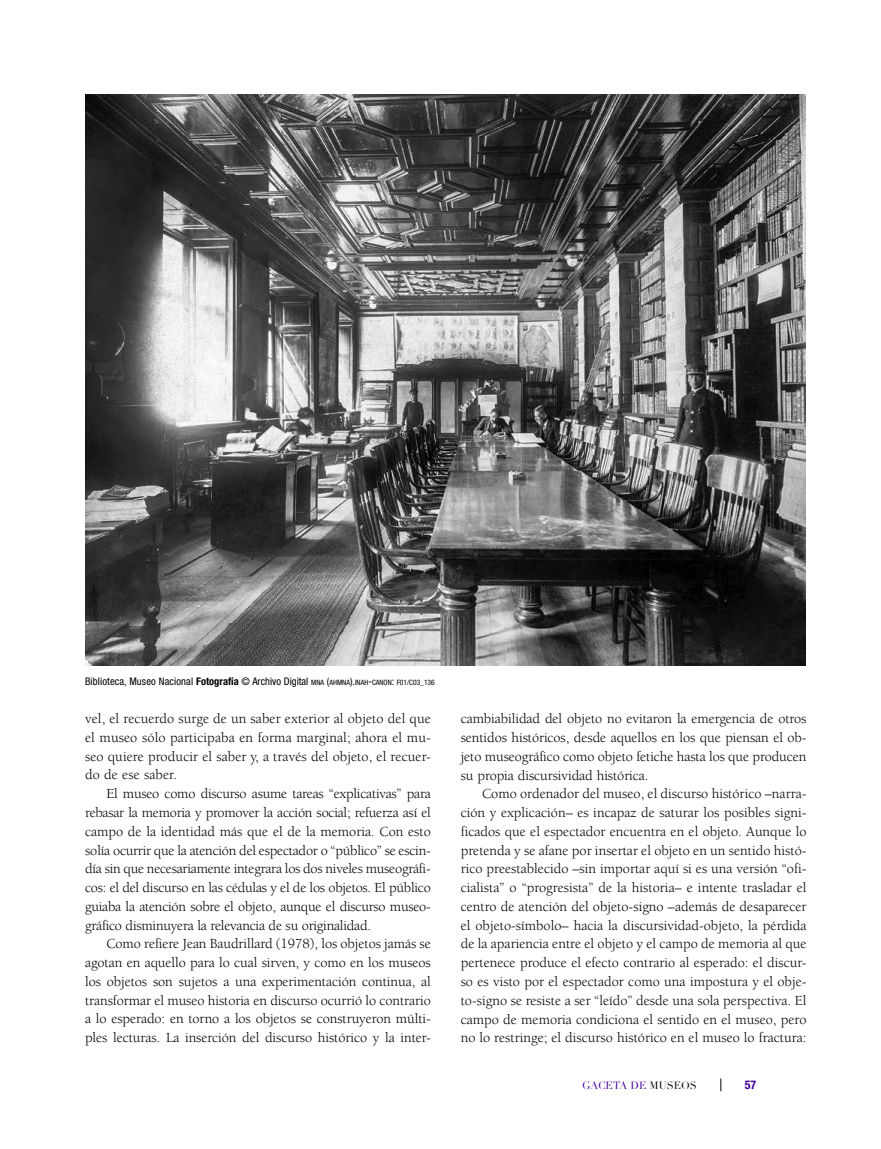
<style>
.page{position:relative;width:881px;height:1149px;background:#fff}
.page>*{position:absolute;margin:0;border:0;box-sizing:border-box;transform-origin:0 0}
.t1{font:14.25px/18.8px "Berkeley";letter-spacing:-.005em;color:#000;text-align:justify}
.t2{font:700 condensed 12px "Helvetica Neue";color:#430098}
.t3{font:condensed 10.5px "Helvetica Neue";letter-spacing:.01em;color:#000}
.t4{font:10.5px "Didot LH";color:#430098}
.s1{font-weight:700}
.s2{font-size:7.35px}
.s3{font-style:inherit}
.s4{font-size:7.5px}
.s5{color:#000}
</style>
<div class="page">
<svg style="left:720px;top:1078px;width:1px;height:12px"></svg>
<img style="left:85px;top:94px;width:720px;height:571px">
<p class="t3" style="left:85px;top:675px;width:351px">Biblioteca, Museo Nacional <span class="s1">Fotografía</span> © Archivo Digital <span class="s2">MNA</span> (<span class="s2">AHMNA</span>).<span class="s2">INAH</span><span class="s3">-</span><span class="s2">CANON</span>: <span class="s2">F</span><span class="s4">01/</span><span class="s2">C</span><span class="s4">03_136</span></p>
<p class="t1" style="left:85px;top:709px;width:347px">vel, el recuerdo surge de un saber exterior al objeto del que el museo sólo participaba en forma marginal; ahora el mu&shy;seo quiere producir el saber y, a través del objeto, el recuer&shy;do de ese saber.</p>
<p class="t1" style="left:85px;top:784px;width:347px;text-indent:21px">El museo como discurso asume tareas “explicativas” para rebasar la memoria y promover la acción social; refuerza así el campo de la identidad más que el de la memoria. Con esto solía ocurrir que la atención del espectador o “público” se escin&shy;día sin que necesariamente integrara los dos niveles museográfi&shy;cos: el del discurso en las cédulas y el de los objetos. El público guiaba la atención sobre el objeto, aunque el discurso museo&shy;gráfico disminuyera la relevancia de su originalidad.</p>
<p class="t1" style="left:85px;top:934px;width:347px;text-indent:21px">Como refiere Jean Baudrillard (1978), los objetos jamás se agotan en aquello para lo cual sirven, y como en los museos los objetos son sujetos a una experimentación continua, al transformar el museo historia en discurso ocurrió lo contrario a lo esperado: en torno a los objetos se construyeron múlti&shy;ples lecturas. La inserción del discurso histórico y la inter-</p>
<p class="t1" style="left:460px;top:709px;width:347px">cambiabilidad del objeto no evitaron la emergencia de otros sentidos históricos, desde aquellos en los que piensan el ob&shy;jeto museográfico como objeto fetiche hasta los que producen su propia discursividad histórica.</p>
<p class="t1" style="left:460px;top:784px;width:347px;text-indent:21px">Como ordenador del museo, el discurso histórico –narra&shy;ción y explicación– es incapaz de saturar los posibles signi&shy;ficados que el espectador encuentra en el objeto. Aunque lo pretenda y se afane por insertar el objeto en un sentido histó&shy;rico preestablecido –sin importar aquí si es una versión “ofi&shy;cialista” o “progresista” de la historia– e intente trasladar el centro de atención del objeto-signo –además de desaparecer el objeto-símbolo– hacia la discursividad-objeto, la pérdida de la apariencia entre el objeto y el campo de memoria al que pertenece produce el efecto contrario al esperado: el discur&shy;so es visto por el espectador como una impostura y el obje&shy;to-signo se resiste a ser “leído” desde una sola perspectiva. El campo de memoria condiciona el sentido en el museo, pero no lo restringe; el discurso histórico en el museo lo fractura:</p>
<p class="t4" style="left:582px;top:1078px;width:116px">GACETA DE <span class="s5">MUSEOS</span></p>
<p class="t2" style="left:744px;top:1077px;width:13px">57</p>
</div>
